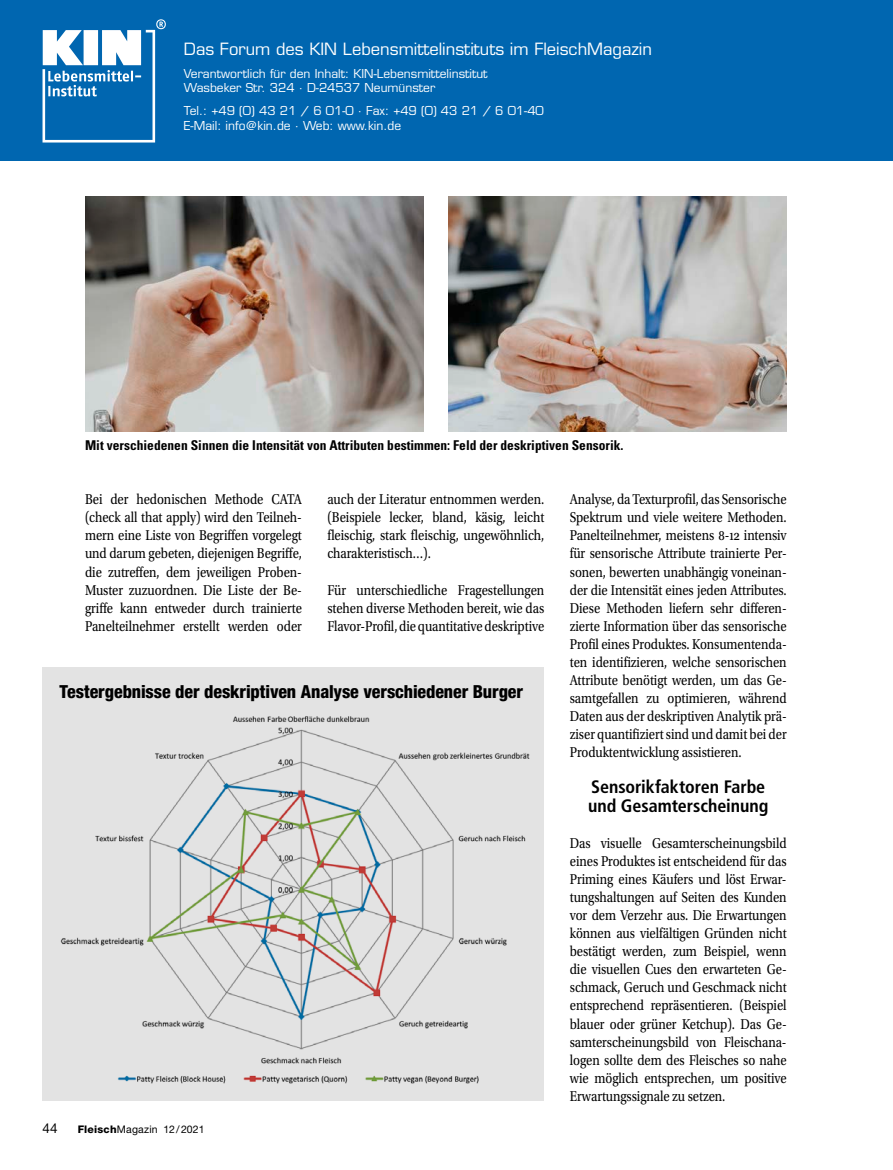
<style>
.page{position:relative;width:893px;height:1170px;background:#fff}
.page>*{position:absolute;margin:0;border:0;box-sizing:border-box;transform-origin:0 0}
.t1{font:800 condensed 18px "Helvetica Neue LT Std";letter-spacing:-.005em;color:#000}
.t2{font:700 condensed 18px/18px "Frutiger LT Std";letter-spacing:-.005em;color:#000}
.t3{font:16.5px "Eurostile LT Std";color:#fff}
.t4{font:15px/18.1px "Utopia Std";letter-spacing:-.005em;color:#000;text-align:justify;scale:.85 1}
.t5{font:700 condensed 13.5px "Univers LT Std";color:#000}
.t6{font:13.5px "Helvetica Neue LT Std";color:#000}
.t7{font:12px/14.4px "Eurostile LT Std";color:#fff}
.t8{font:10.5px "Helvetica Neue LT Std";letter-spacing:.015em;color:#000}
.s1{font-weight:800}
</style>
<div class="page">
<div style="left:0;top:0;width:893px;height:161px;background:#0066b0"></div>
<svg style="left:43px;top:19px;width:123px;height:123px"></svg>
<img style="left:85px;top:197px;width:338px;height:235px">
<img style="left:449px;top:197px;width:338px;height:235px">
<div style="left:43px;top:666px;width:501px;height:434px;background:#e3e3e3"></div>
<img style="left:60px;top:716px;width:470px;height:368px">
<p class="t3" style="left:184px;top:39px;width:470px">Das Forum des KIN Lebensmittelinstituts im FleischMagazin</p>
<p class="t7" style="left:184px;top:66px;width:305px">Verantwortlich für den Inhalt: KIN-Lebensmittelinstitut<br>Wasbeker Str. 324 · D-24537 Neumünster</p>
<p class="t7" style="left:184px;top:104px;width:361px">Tel.: +49 (0) 43 21 / 6 01-0 · Fax: +49 (0) 43 21 / 6 01-40<br>E-Mail: info@kin.de · Web: www.kin.de</p>
<p class="t5" style="left:85px;top:437px;width:540px">Mit verschiedenen Sinnen die Intensität von Attributen bestimmen: Feld der deskriptiven Sensorik.</p>
<p class="t4" style="left:85px;top:490px;width:257px">Bei der hedonischen Methode CATA (check all that apply) wird den Teilneh&shy;mern eine Liste von Begriffen vorgelegt und darum gebeten, diejenigen Begriffe, die zutreffen, dem jeweiligen Proben-Muster zuzuordnen. Die Liste der Be&shy;griffe kann entweder durch trainierte Panelteilnehmer erstellt werden oder</p>
<p class="t4" style="left:327px;top:490px;width:257px">auch der Literatur entnommen werden. (Beispiele lecker, bland, käsig, leicht fleischig, stark fleischig, ungewöhnlich, charakteristisch…).</p>
<p class="t4" style="left:327px;top:581px;width:257px">Für unterschiedliche Fragestellungen stehen diverse Methoden bereit, wie das Flavor-Profil, die quantitative deskriptive</p>
<p class="t1" style="left:60px;top:680px;width:465px">Testergebnisse der deskriptiven Analyse verschiedener Burger</p>
<p class="t6" style="left:43px;top:1119px;width:17px">44</p>
<p class="t8" style="left:78px;top:1122px;width:128px"><span class="s1">Fleisch</span>Magazin 12/2021</p>
<p class="t4" style="left:570px;top:490px;width:257px">Analyse, da Texturprofil, das Sensorische Spektrum und viele weitere Methoden.<br>Panelteilnehmer, meistens 8-12 intensiv für sensorische Attribute trainierte Per&shy;sonen, bewerten unabhängig voneinan&shy;der die Intensität eines jeden Attributes.<br>Diese Methoden liefern sehr differen&shy;zierte Information über das sensorische Profil eines Produktes. Konsumentenda&shy;ten identifizieren, welche sensorischen Attribute benötigt werden, um das Ge&shy;samtgefallen zu optimieren, während Daten aus der deskriptiven Analytik prä&shy;ziser quantifiziert sind und damit bei der Produktentwicklung assistieren.</p>
<p class="t2" style="left:588px;top:778px;width:182px">Sensorikfaktoren Farbe und Gesamterscheinung</p>
<p class="t4" style="left:570px;top:834px;width:257px">Das visuelle Gesamterscheinungsbild eines Produktes ist entscheidend für das Priming eines Käufers und löst Erwar&shy;tungshaltungen auf Seiten des Kunden vor dem Verzehr aus. Die Erwartungen können aus vielfältigen Gründen nicht bestätigt werden, zum Beispiel, wenn die visuellen Cues den erwarteten Ge&shy;schmack, Geruch und Geschmack nicht entsprechend repräsentieren. (Beispiel blauer oder grüner Ketchup). Das Ge&shy;samterscheinungsbild von Fleischana&shy;logen sollte dem des Fleisches so nahe wie möglich entsprechen, um positive Erwartungssignale zu setzen.</p>
</div>
